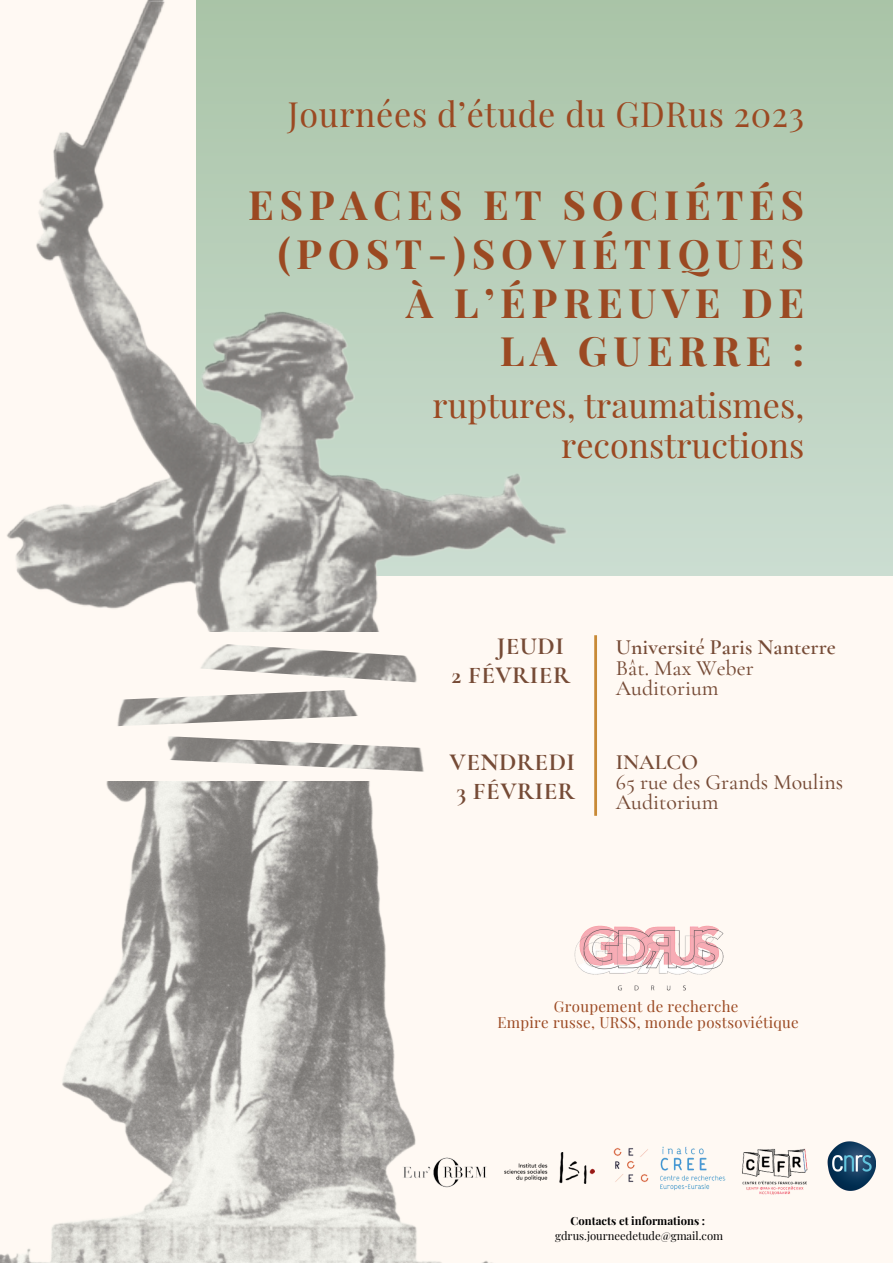
<style>
.page{position:relative;width:893px;height:1263px;background:#fff9f3}
.page>*{position:absolute;margin:0;border:0;box-sizing:border-box;transform-origin:0 0}
.t1{font:700 40.58px/48.7px "Playfair Display";letter-spacing:.14em;color:#9b4922;text-align:right}
.t2{font:34.05px/40.7px "Playfair Display";color:#9b4922;text-align:right}
.t3{font:34.05px "Playfair Display";letter-spacing:.02em;color:#9b4922}
.t4{font:700 24.6px/29.2px "Cormorant Garamond";letter-spacing:.02em;color:#764b36;text-align:right}
.t5{font:500 21.83px/20.5px "Cormorant Garamond";color:#764b36}
.t6{font:600 21.83px "Cormorant Garamond";color:#764b36}
.t7{font:15px/16.4px "Playfair Display";letter-spacing:.02em;color:#9b4922;text-align:center}
.t8{font:11.25px "Playfair Display";color:#000}
.t9{font:700 11.25px "Playfair Display";color:#000}
</style>
<div class="page">
<div style="left:197px;top:0;width:696px;height:576px;background:linear-gradient(to bottom,#a9c4a7,#cbddd1)"></div>
<img style="left:0;top:782px;width:492px;height:481px">
<img style="left:201px;top:631px;width:216px;height:52px">
<img style="left:118px;top:690px;width:240px;height:29px">
<img style="left:117px;top:719px;width:307px;height:53px">
<svg style="left:594px;top:635px;width:3px;height:181px"></svg>
<img style="left:827px;top:1141px;width:49px;height:49px">
<img style="left:613px;top:1147px;width:36px;height:36px">
<img style="left:660px;top:1147px;width:65px;height:43px">
<img style="left:574px;top:925px;width:150px;height:66px">
<img style="left:742px;top:1148px;width:66px;height:47px">
<img style="left:7px;top:0;width:569px;height:631px">
<img style="left:523px;top:1152px;width:71px;height:32px">
<img style="left:383px;top:1149px;width:140px;height:41px">
<h2 class="t3" style="left:288px;top:90px;width:518px">Journées d’étude du GDRus 2023</h2>
<h1 class="t1" style="left:248px;top:179px;width:558px">ESPACES ET SOCIÉTÉS (POST-)SOVIÉTIQUES<br>À L’ÉPREUVE DE<br>LA GUERRE :</h1>
<h2 class="t2" style="left:432px;top:383px;width:373px">ruptures, traumatismes, reconstructions</h2>
<h3 class="t4" style="left:451px;top:632px;width:120px">JEUDI<br>2 FÉVRIER</h3>
<h3 class="t6" style="left:616px;top:634px;width:221px">Université Paris Nanterre</h3>
<h3 class="t5" style="left:616px;top:658px;width:139px">Bât. Max Weber<br>Auditorium</h3>
<h3 class="t4" style="left:449px;top:747px;width:127px;text-align:left">VENDREDI<br>3 FÉVRIER</h3>
<h3 class="t6" style="left:616px;top:748px;width:84px">INALCO</h3>
<h3 class="t5" style="left:616px;top:772px;width:229px;line-height:20.2px">65 rue des Grands Moulins<br>Auditorium</h3>
<p class="t7" style="left:497px;top:997px;width:303px">Groupement de recherche<br>Empire russe, URSS, monde postsoviétique</p>
<p class="t9" style="left:570px;top:1212px;width:136px">Contacts et informations :</p>
<p class="t8" style="left:555px;top:1227px;width:169px">gdrus.journeedetude@gmail.com</p>
</div>
